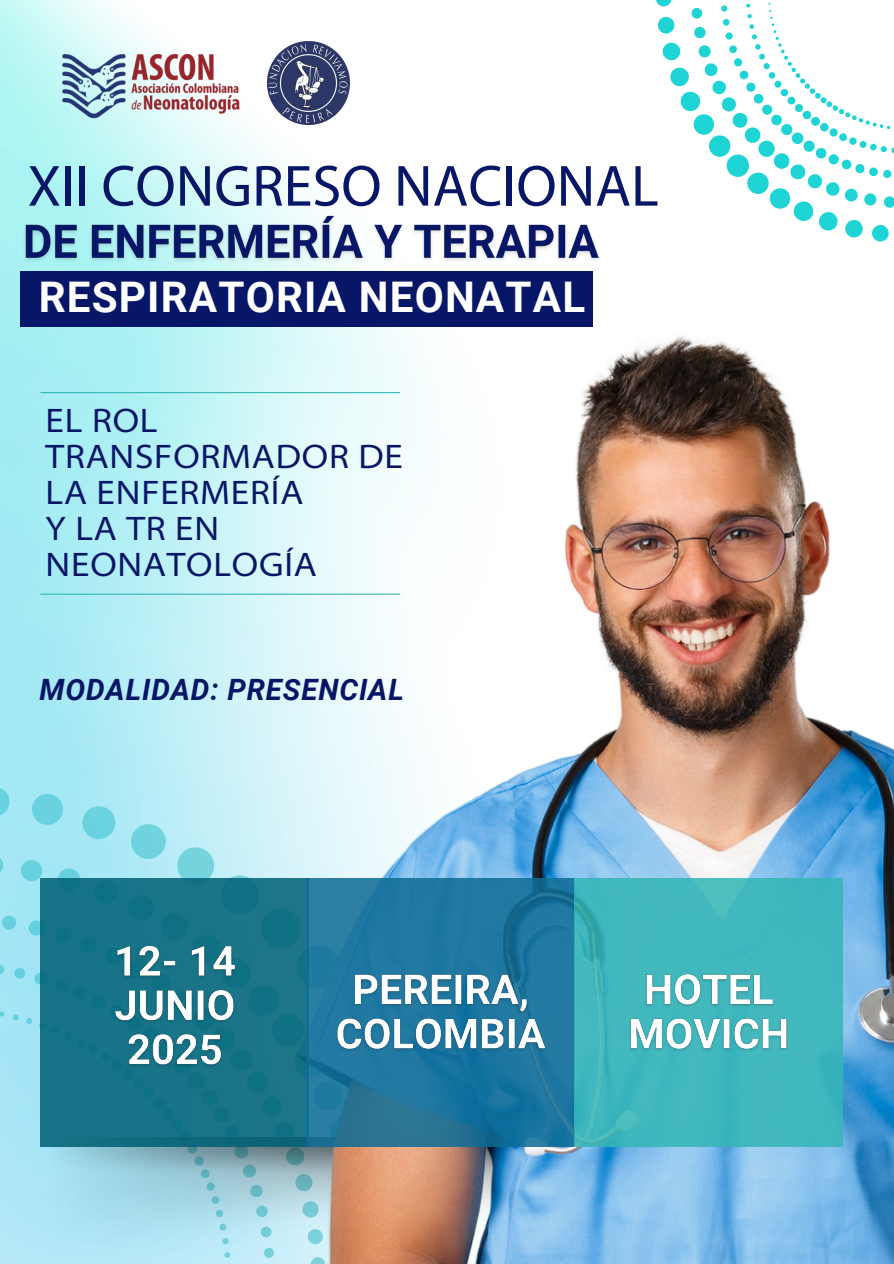
<style>
.page{position:relative;width:894px;height:1264px;background:#fff}
.page>*{position:absolute;margin:0;border:0;box-sizing:border-box;transform-origin:0 0}
.t1{font:58.5px "Myriad Pro";color:#071666}
.t2{font:700 42.15px "Roboto";letter-spacing:.025em;color:#fff}
.t3{font:semi-expanded 34.2px/36px "Myriad Pro";letter-spacing:.025em;color:#071666}
.t4{font:italic 700 29.4px "Roboto";letter-spacing:.025em;color:#071666}
</style>
<div class="page">
<img style="left:0;top:0;width:593px;height:1263px">
<svg style="left:656px;top:0;width:237px;height:242px"></svg>
<img style="left:46px;top:1145px;width:221px;height:118px">
<img style="left:267px;top:324px;width:626px;height:939px">
<div style="left:40px;top:878px;width:268px;height:267px;background:#177388"></div>
<svg style="left:306px;top:878px;width:268px;height:267px;background:#1f769e"></svg>
<svg style="left:574px;top:878px;width:268px;height:267px;background:#40b7bc"></svg>
<hr style="left:40px;top:392px;width:360px;height:1px;background:#34b6b6">
<hr style="left:40px;top:593px;width:360px;height:1px;background:#34b6b6">
<img style="left:46px;top:39px;width:201px;height:87px">
<img style="left:18px;top:210px;width:581px;height:59px">
<img style="left:115px;top:945px;width:121px;height:121px">
<img style="left:330px;top:965px;width:223px;height:93px">
<img style="left:624px;top:965px;width:169px;height:93px">
<div style="left:20px;top:271px;width:572px;height:55px;background:#071666"></div>
<p class="t1" style="left:28px;top:162px;width:632px">XII CONGRESO NACIONAL</p>
<p class="t2" style="left:39px;top:273px;width:548px">RESPIRATORIA NEONATAL</p>
<p class="t3" style="left:46px;top:405px;width:359px">EL ROL<br>TRANSFORMADOR DE<br>LA ENFERMERÍA<br>Y LA TR EN<br>NEONATOLOGÍA</p>
<p class="t4" style="left:40px;top:672px;width:366px">MODALIDAD: PRESENCIAL</p>
</div>
